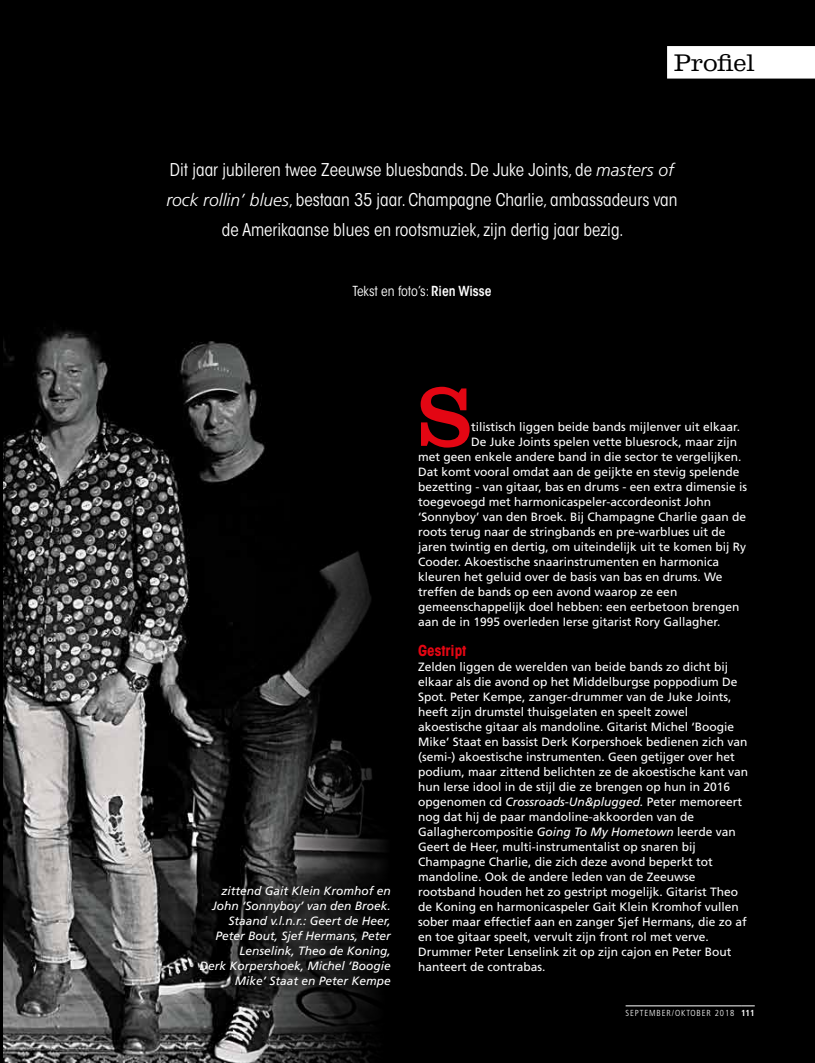
<style>
.page{position:relative;width:815px;height:1063px;background:#000}
.page>*{position:absolute;margin:0;border:0;box-sizing:border-box;transform-origin:0 0}
.t1{font:86.5px "Clarendon LT Std";color:#e30613}
.t2{font:300 25px "Clarendon LT Std";color:#000}
.t3{font:condensed 17.5px/30px "ITC Avant Garde Std";color:#fff;text-align:center}
.t4{font:700 condensed 15px "ITC Avant Garde Std";color:#e30613}
.t5{font:condensed 13.75px "ITC Avant Garde Std";color:#fff}
.t6{font:12px/15px "Frutiger LT Std";color:#fff}
.t7{font:italic 12px/15px "Frutiger LT Std";color:#fff;text-align:right}
.t8{font:300 condensed 8.75px "Frutiger LT Std";letter-spacing:.1em;color:#fff}
.s1{font-family:"Frutiger LT Std";font-weight:300;font-style:italic;font-stretch:normal}
.s2{font-weight:600}
.s3{font-style:italic}
.s4{font-weight:700}
</style>
<div class="page">
<img style="left:4px;top:330px;width:381px;height:733px">
<div style="left:196px;top:882px;width:204px;height:114px;background:#000;opacity:.75"></div>
<hr style="left:626px;top:1006px;width:115px;height:1px;background:#fff">
<svg style="left:741px;top:1006px;width:14px;height:1px"></svg>
<div style="left:667px;top:46px;width:148px;height:33px;background:#fff"></div>
<h2 class="t2" style="left:674px;top:48px;width:82px">Profiel</h2>
<h3 class="t3" style="left:166px;top:155px;width:513px">Dit jaar jubileren twee Zeeuwse bluesbands. De Juke Joints, de <span class="s1">masters of rock rollin’ blues</span>, bestaan 35 jaar. Champagne Charlie, ambassadeurs van de Amerikaanse blues en rootsmuziek, zijn dertig jaar bezig.</h3>
<p class="t5" style="left:352px;top:283px;width:141px">Tekst en foto’s: <span class="s2">Rien Wisse</span></p>
<p class="t7" style="left:200px;top:883px;width:193px">zittend Gait Klein Kromhof en<br>John ‘Sonnyboy’ van den Broek.<br>Staand v.l.n.r.: Geert de Heer,<br>Peter Bout, Sjef Hermans, Peter<br>Lenselink, Theo de Koning,<br>Derk Korpershoek, Michel ‘Boogie<br>Mike’ Staat en Peter Kempe</p>
<h1 class="t1" style="left:418px;top:366px;width:54px">S</h1>
<p class="t6" style="left:471px;top:419px;width:270px">tilistisch liggen beide bands mijlenver uit elkaar.</p>
<p class="t6" style="left:471px;top:434px;width:268px">De Juke Joints spelen vette bluesrock, maar zijn</p>
<p class="t6" style="left:418px;top:449px;width:325px">met geen enkele andere band in die sector te vergelijken.</p>
<p class="t6" style="left:418px;top:464px;width:323px">Dat komt vooral omdat aan de geijkte en stevig spelende</p>
<p class="t6" style="left:418px;top:479px;width:331px">bezetting - van gitaar, bas en drums - een extra dimensie is</p>
<p class="t6" style="left:418px;top:494px;width:295px">toegevoegd met harmonicaspeler-accordeonist John</p>
<p class="t6" style="left:418px;top:509px;width:330px">‘Sonnyboy’ van den Broek. Bij Champagne Charlie gaan de</p>
<p class="t6" style="left:418px;top:524px;width:309px">roots terug naar de stringbands en pre-warblues uit de</p>
<p class="t6" style="left:418px;top:539px;width:330px">jaren twintig en dertig, om uiteindelijk uit te komen bij Ry</p>
<p class="t6" style="left:418px;top:554px;width:302px">Cooder. Akoestische snaarinstrumenten en harmonica</p>
<p class="t6" style="left:418px;top:569px;width:306px">kleuren het geluid over de basis van bas en drums. We</p>
<p class="t6" style="left:418px;top:584px;width:261px">treffen de bands op een avond waarop ze een</p>
<p class="t6" style="left:418px;top:599px;width:323px">gemeenschappelijk doel hebben: een eerbetoon brengen</p>
<p class="t6" style="left:418px;top:614px;width:304px">aan de in 1995 overleden Ierse gitarist Rory Gallagher.</p>
<p class="t4" style="left:418px;top:641px;width:50px">Gestript</p>
<p class="t6" style="left:418px;top:659px;width:332px">Zelden liggen de werelden van beide bands zo dicht bij elkaar als die avond op het Middelburgse poppodium De Spot. Peter Kempe, zanger-drummer van de Juke Joints, heeft zijn drumstel thuisgelaten en speelt zowel akoestische gitaar als mandoline. Gitarist Michel ‘Boogie Mike’ Staat en bassist Derk Korpershoek bedienen zich van (semi-) akoestische instrumenten. Geen getijger over het podium, maar zittend belichten ze de akoestische kant van hun Ierse idool in de stijl die ze brengen op hun in 2016 opgenomen cd <span class="s3">Crossroads-Un&amp;plugged.</span> Peter memoreert nog dat hij de paar mandoline-akkoorden van de Gallaghercompositie <span class="s3">Going To My Hometown</span> leerde van Geert de Heer, multi-instrumentalist op snaren bij Champagne Charlie, die zich deze avond beperkt tot mandoline. Ook de andere leden van de Zeeuwse rootsband houden het zo gestript mogelijk. Gitarist Theo de Koning en harmonicaspeler Gait Klein Kromhof vullen sober maar effectief aan en zanger Sjef Hermans, die zo af en toe gitaar speelt, vervult zijn front rol met verve.<br>Drummer Peter Lenselink zit op zijn cajon en Peter Bout hanteert de contrabas.</p>
<p class="t8" style="left:626px;top:1008px;width:131px">SEPTEMBER/OKTOBER 2018 <span class="s4">111</span></p>
</div>
